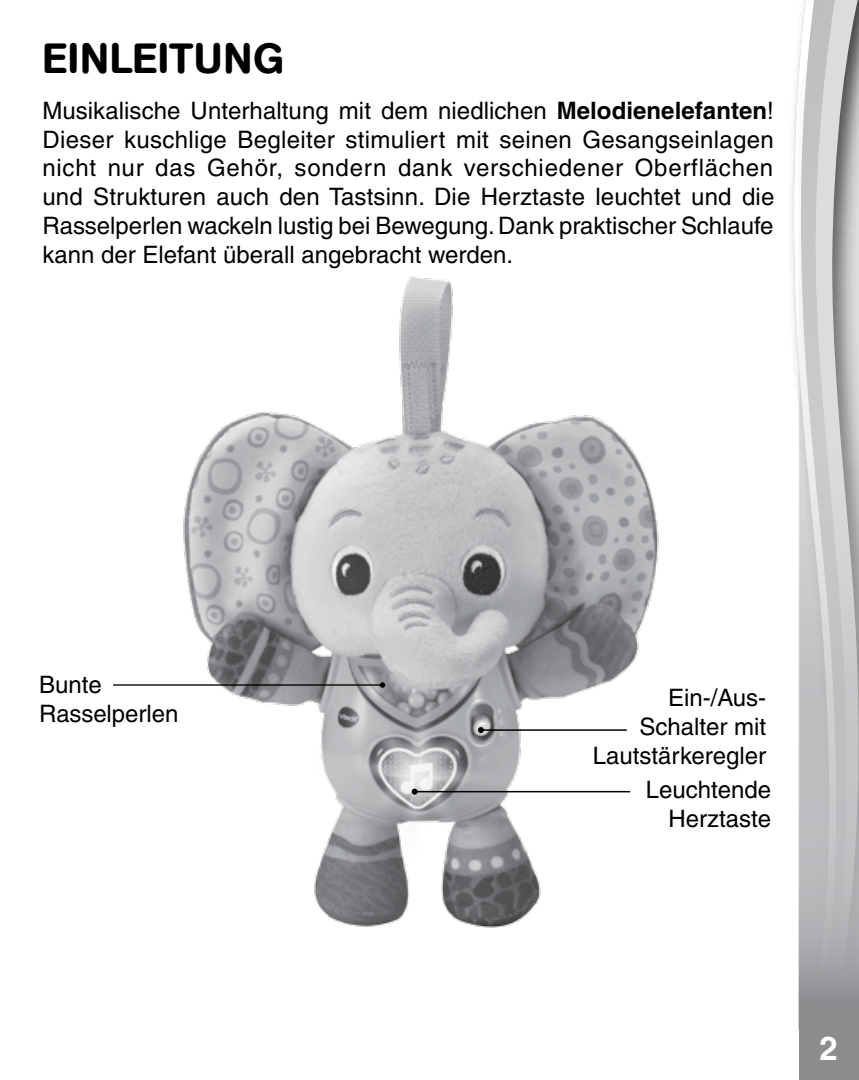
<style>
.page{position:relative;width:859px;height:1080px;background:#fff}
.page>*{position:absolute;margin:0;border:0;box-sizing:border-box;transform-origin:0 0}
.t1{font:500 42px "AG Book Rounded";letter-spacing:.02em;color:#000}
.t2{font:700 33px "Helvetica";color:#fff}
.t3{font:500 24px/28.8px "Helvetica";color:#000;text-align:right}
.s1{font-weight:700}
</style>
<div class="page">
<svg style="left:793px;top:55px;width:6px;height:974px"></svg>
<svg style="left:799px;top:0;width:60px;height:1080px;background:#bdbec0"></svg>
<img style="left:183px;top:276px;width:476px;height:652px">
<hr style="left:415px;top:791px;width:215px;height:1px;background:#000">
<svg style="left:412px;top:789px;width:6px;height:6px"></svg>
<hr style="left:113px;top:684px;width:270px;height:2px;background:#000">
<svg style="left:380px;top:682px;width:5px;height:6px"></svg>
<hr style="left:481px;top:729px;width:146px;height:2px;background:#000">
<svg style="left:478px;top:727px;width:6px;height:6px"></svg>
<h1 class="t1" style="left:42px;top:34px;width:243px">EINLEITUNG</h1>
<p class="t3" style="left:42px;top:96px;width:733px;text-align:justify">Musikalische Unterhaltung mit dem niedlichen <span class="s1">Melodienelefanten</span>!<br>Dieser kuschlige Begleiter stimuliert mit seinen Gesangseinlagen nicht nur das Gehör, sondern dank verschiedener Oberflächen und Strukturen auch den Tastsinn. Die Herztaste leuchtet und die Rasselperlen wackeln lustig bei Bewegung. Dank praktischer Schlaufe kann der Elefant überall angebracht werden.</p>
<p class="t3" style="left:39px;top:670px;width:141px;text-align:left">Bunte<br>Rasselperlen</p>
<p class="t3" style="left:593px;top:684px;width:175px">Ein-/Aus-<br>Schalter mit<br>Lautstärkeregler</p>
<p class="t3" style="left:646px;top:775px;width:127px">Leuchtende<br>Herztaste</p>
<h2 class="t2" style="left:820px;top:1025px;width:25px">2 <sup>2</sup>2</h2>
</div>
